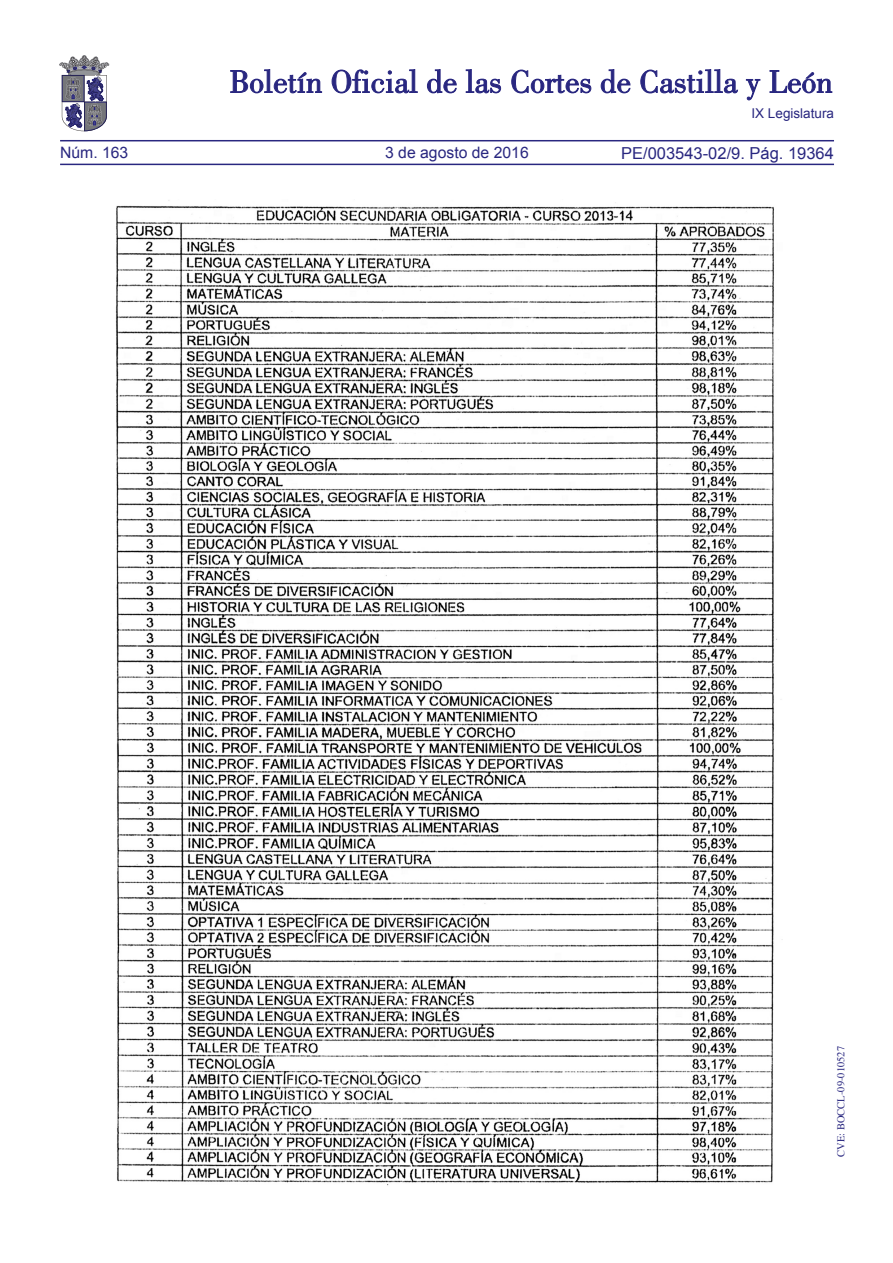
<style>
.page{position:relative;width:893px;height:1263px;background:#fff}
.page>*{position:absolute;margin:0;border:0;box-sizing:border-box;transform-origin:0 0}
.t1{font:16.5px "Arial";color:#292780}
.t2{font:15.75px "Arial";color:#292780}
.t3{font:13.5px "Arial";color:#292780}
.t4{font:10.5px "Times";color:#292780}
</style>
<div class="page">
<hr style="left:60px;top:164px;width:774px;height:1px;background:#292780">
<hr style="left:60px;top:140px;width:774px;height:1px;background:#292780">
<svg style="left:230px;top:69px;width:92px;height:24px"></svg>
<svg style="left:332px;top:69px;width:86px;height:24px"></svg>
<svg style="left:427px;top:69px;width:30px;height:24px"></svg>
<svg style="left:466px;top:69px;width:35px;height:24px"></svg>
<svg style="left:511px;top:70px;width:80px;height:23px"></svg>
<svg style="left:601px;top:69px;width:29px;height:24px"></svg>
<svg style="left:640px;top:69px;width:98px;height:24px"></svg>
<svg style="left:746px;top:79px;width:14px;height:21px"></svg>
<svg style="left:770px;top:70px;width:62px;height:23px"></svg>
<svg style="left:60px;top:55px;width:49px;height:76px"></svg>
<img style="left:116px;top:200px;width:663px;height:986px">
<p class="t2" style="left:60px;top:142px;width:70px">Núm. 163</p>
<p class="t2" style="left:385px;top:142px;width:145px">3 de agosto de 2016</p>
<p class="t3" style="left:751px;top:105px;width:84px">IX Legislatura</p>
<p class="t1" style="left:621px;top:142px;width:214px">PE/003543-02/9. Pág. 19364</p>
<p class="t4" style="left:831px;top:1157px;width:112px;rotate:-90deg">CVE: BOCCL-09-010527</p>
</div>
